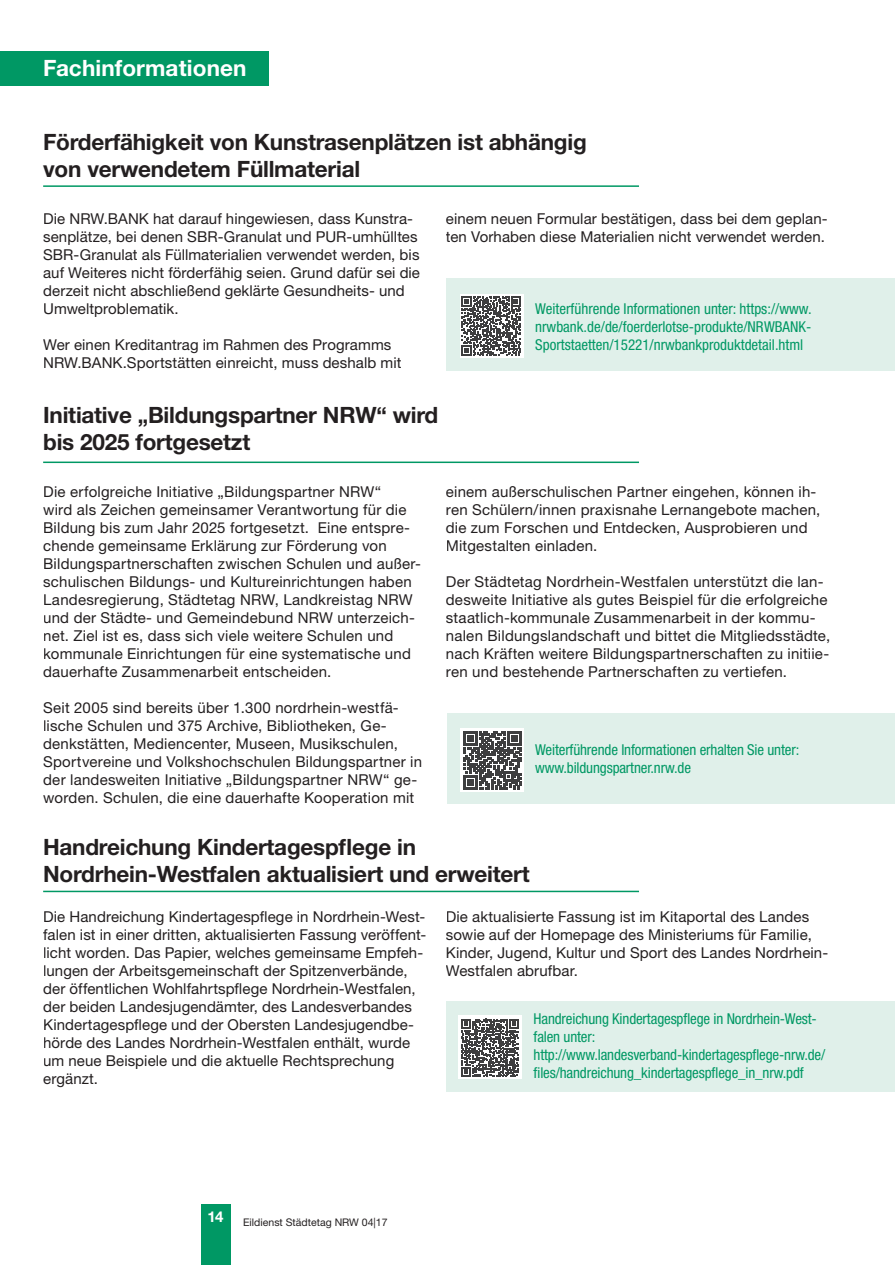
<style>
.page{position:relative;width:895px;height:1265px;background:#fff}
.page>*{position:absolute;margin:0;border:0;box-sizing:border-box;transform-origin:0 0}
.t1{font:700 22.5px/27px "Helvetica Neue LT Pro";letter-spacing:-.01em;color:#231f20}
.t2{font:700 22.5px "Helvetica Neue LT Pro";letter-spacing:.005em;color:#fff}
.t3{font:15px/18px "Helvetica Neue LT Pro";letter-spacing:.01em;color:#231f20}
.t4{font:condensed 15px/18px "Helvetica Neue LT Pro";letter-spacing:-.01em;color:#009864}
.t5{font:700 15px "Helvetica Neue LT Pro";color:#fff}
.t6{font:10.5px "Helvetica Neue LT Pro";color:#231f20}
</style>
<div class="page">
<div style="left:200px;top:1204px;width:30px;height:60px;background:#009864"></div>
<hr style="left:43px;top:185px;width:595px;height:2px;background:#009864">
<svg style="left:446px;top:278px;width:448px;height:93px;background:#d7e6e0"></svg>
<div style="left:0;top:52px;width:268px;height:34px;background:#009864"></div>
<hr style="left:43px;top:461px;width:595px;height:2px;background:#009864">
<svg style="left:447px;top:713px;width:447px;height:90px;background:#d6e5df"></svg>
<hr style="left:43px;top:890px;width:595px;height:2px;background:#009864">
<svg style="left:446px;top:1001px;width:448px;height:90px;background:#d8e6e1"></svg>
<h1 class="t2" style="left:43px;top:54px;width:205px">Fachinformationen</h1>
<h1 class="t1" style="left:43px;top:128px;width:545px">Förderfähigkeit von Kunstrasenplätzen ist abhängig von verwendetem Füllmaterial</h1>
<p class="t3" style="left:43px;top:209px;width:378px">Die NRW.BANK hat darauf hingewiesen, dass Kunstra&shy;senplätze, bei denen SBR-Granulat und PUR-umhülltes SBR-Granulat als Füllmaterialien verwendet werden, bis auf Weiteres nicht förderfähig seien. Grund dafür sei die derzeit nicht abschließend geklärte Gesundheits- und Umweltproblematik.</p>
<p class="t3" style="left:43px;top:335px;width:359px">Wer einen Kreditantrag im Rahmen des Programms<br>NRW.BANK.Sportstätten einreicht, muss deshalb mit</p>
<p class="t3" style="left:445px;top:209px;width:383px">einem neuen Formular bestätigen, dass bei dem geplan&shy;ten Vorhaben diese Materialien nicht verwendet werden.</p>
<p class="t4" style="left:535px;top:299px;width:278px;text-align:justify">Weiterführende Informationen unter: https://www. nrwbank.de/de/foerderlotse-produkte/NRWBANK-Sportstaetten/15221/nrwbankproduktdetail.html</p>
<h1 class="t1" style="left:43px;top:401px;width:396px">Initiative „Bildungspartner NRW“ wird bis 2025 fortgesetzt</h1>
<p class="t3" style="left:43px;top:482px;width:379px">Die erfolgreiche Initiative „Bildungspartner NRW“<br>wird als Zeichen gemeinsamer Verantwortung für die Bildung bis zum Jahr 2025 fortgesetzt. Eine entspre&shy;chende gemeinsame Erklärung zur Förderung von Bildungspartnerschaften zwischen Schulen und außer&shy;schulischen Bildungs- und Kultureinrichtungen haben Landesregierung, Städtetag NRW, Landkreistag NRW und der Städte- und Gemeindebund NRW unterzeich&shy;net. Ziel ist es, dass sich viele weitere Schulen und kommunale Einrichtungen für eine systematische und dauerhafte Zusammenarbeit entscheiden.</p>
<p class="t3" style="left:43px;top:698px;width:380px">Seit 2005 sind bereits über 1.300 nordrhein-westfä&shy;lische Schulen und 375 Archive, Bibliotheken, Ge&shy;denkstätten, Mediencenter, Museen, Musikschulen, Sportvereine und Volkshochschulen Bildungspartner in der landesweiten Initiative „Bildungspartner NRW“ ge&shy;worden. Schulen, die eine dauerhafte Kooperation mit</p>
<p class="t3" style="left:445px;top:482px;width:376px">einem außerschulischen Partner eingehen, können ih&shy;ren Schülern/innen praxisnahe Lernangebote machen, die zum Forschen und Entdecken, Ausprobieren und Mitgestalten einladen.</p>
<p class="t3" style="left:445px;top:572px;width:386px">Der Städtetag Nordrhein-Westfalen unterstützt die lan&shy;desweite Initiative als gutes Beispiel für die erfolgreiche staatlich-kommunale Zusammenarbeit in der kommu&shy;nalen Bildungslandschaft und bittet die Mitgliedsstädte, nach Kräften weitere Bildungspartnerschaften zu initiie&shy;ren und bestehende Partnerschaften zu vertiefen.</p>
<p class="t4" style="left:535px;top:740px;width:265px">Weiterführende Informationen erhalten Sie unter: www.bildungspartner.nrw.de</p>
<h1 class="t1" style="left:43px;top:833px;width:487px">Handreichung Kindertagespflege in<br>Nordrhein-Westfalen aktualisiert und erweitert</h1>
<p class="t3" style="left:43px;top:907px;width:384px">Die Handreichung Kindertagespflege in Nordrhein-West&shy;falen ist in einer dritten, aktualisierten Fassung veröffent&shy;licht worden. Das Papier, welches gemeinsame Empfeh&shy;lungen der Arbeitsgemeinschaft der Spitzenverbände, der öffentlichen Wohlfahrtspflege Nordrhein-Westfalen, der beiden Landesjugendämter, des Landesverbandes Kindertagespflege und der Obersten Landesjugendbe&shy;hörde des Landes Nordrhein-Westfalen enthält, wurde um neue Beispiele und die aktuelle Rechtsprechung ergänzt.</p>
<p class="t3" style="left:445px;top:907px;width:383px">Die aktualisierte Fassung ist im Kitaportal des Landes sowie auf der Homepage des Ministeriums für Familie, Kinder, Jugend, Kultur und Sport des Landes Nordrhein-Westfalen abrufbar.</p>
<p class="t4" style="left:533px;top:1009px;width:293px">Handreichung Kindertagespflege in Nordrhein-West&shy;falen unter: http://www.landesverband-kindertagespflege-nrw.de/ files/handreichung_kindertagespflege_in_nrw.pdf</p>
<p class="t5" style="left:207px;top:1207px;width:18px">14</p>
<p class="t6" style="left:243px;top:1214px;width:146px">Eildienst Städtetag NRW 04|17</p>
</div>
